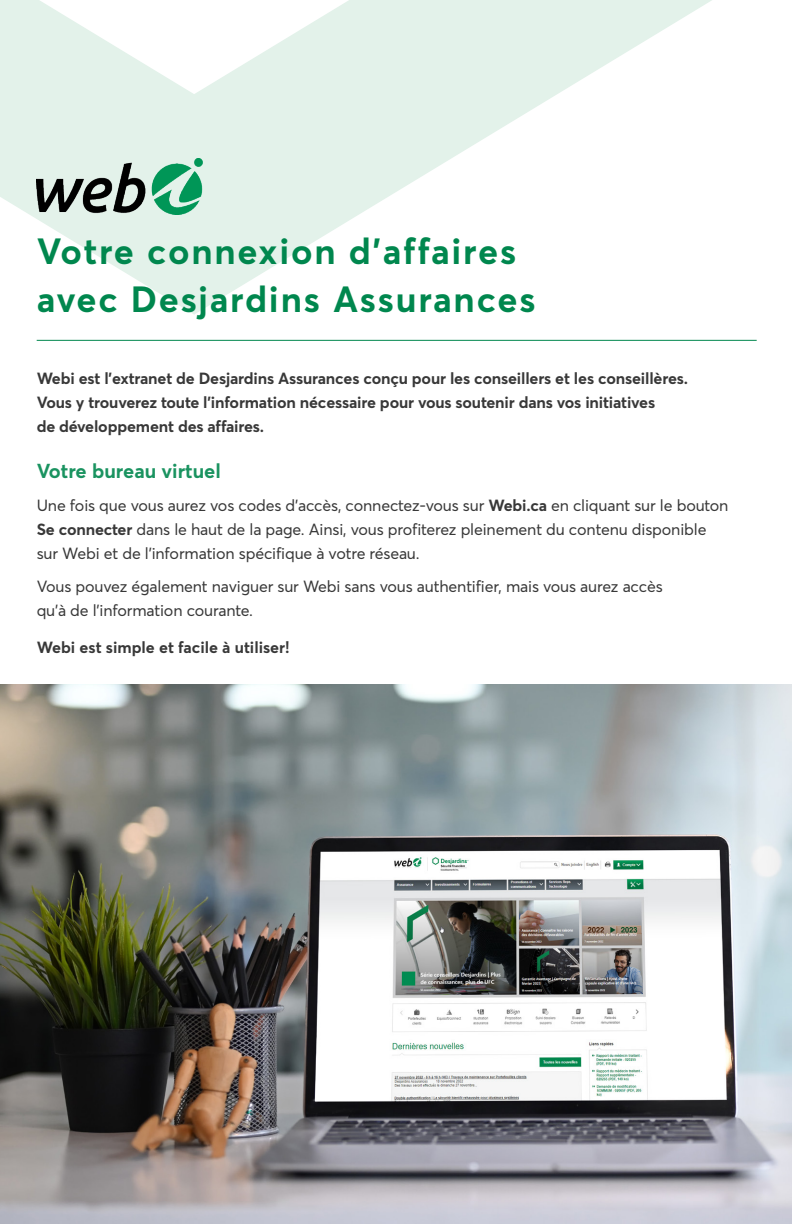
<style>
.page{position:relative;width:792px;height:1224px;background:#fff}
.page>*{position:absolute;margin:0;border:0;box-sizing:border-box;transform-origin:0 0}
.Titre_de_section{font:700 36px/48px "Averta";letter-spacing:.05em;color:#00874e}
.Titre_sous-section{font:700 20px "Averta";color:#1a9360}
.Contenu{font:16px/24px "Averta";letter-spacing:-.01em;color:#383838}
.Contenu-2{font:700 16px/24px "Averta";letter-spacing:-.01em;color:#383838}
.s1{font-weight:700}
</style>
<div class="page">
<svg style="left:194px;top:0;width:518px;height:315px"></svg>
<svg style="left:0;top:0;width:194px;height:314px;fill:#e3f2ea"></svg>
<hr style="left:37px;top:340px;width:720px;height:1px;background:#00874e">
<img style="left:0;top:684px;width:792px;height:540px">
<img style="left:36px;top:158px;width:166px;height:56px">
<p class="Titre_de_section" style="left:37px;top:227px;width:500px">Votre connexion d’affaires avec Desjardins Assurances</p>
<p class="Contenu-2" style="left:37px;top:366px;width:653px">Webi est l’extranet de Desjardins Assurances conçu pour les conseillers et les conseillères.<br>Vous y trouverez toute l’information nécessaire pour vous soutenir dans vos initiatives<br>de développement des affaires.</p>
<p class="Titre_sous-section" style="left:37px;top:458px;width:186px">Votre bureau virtuel</p>
<p class="Contenu" style="left:37px;top:493px;width:693px">Une fois que vous aurez vos codes d’accès, connectez-vous sur <span class="s1">Webi.ca</span> en cliquant sur le bouton<br><span class="s1">Se connecter</span> dans le haut de la page. Ainsi, vous profiterez pleinement du contenu disponible sur Webi et de l’information spécifique à votre réseau.</p>
<p class="Contenu" style="left:37px;top:574px;width:628px">Vous pouvez également naviguer sur Webi sans vous authentifier, mais vous aurez accès qu’à de l’information courante.</p>
<p class="Contenu-2" style="left:37px;top:635px;width:255px">Webi est simple et facile à utiliser!</p>
</div>
